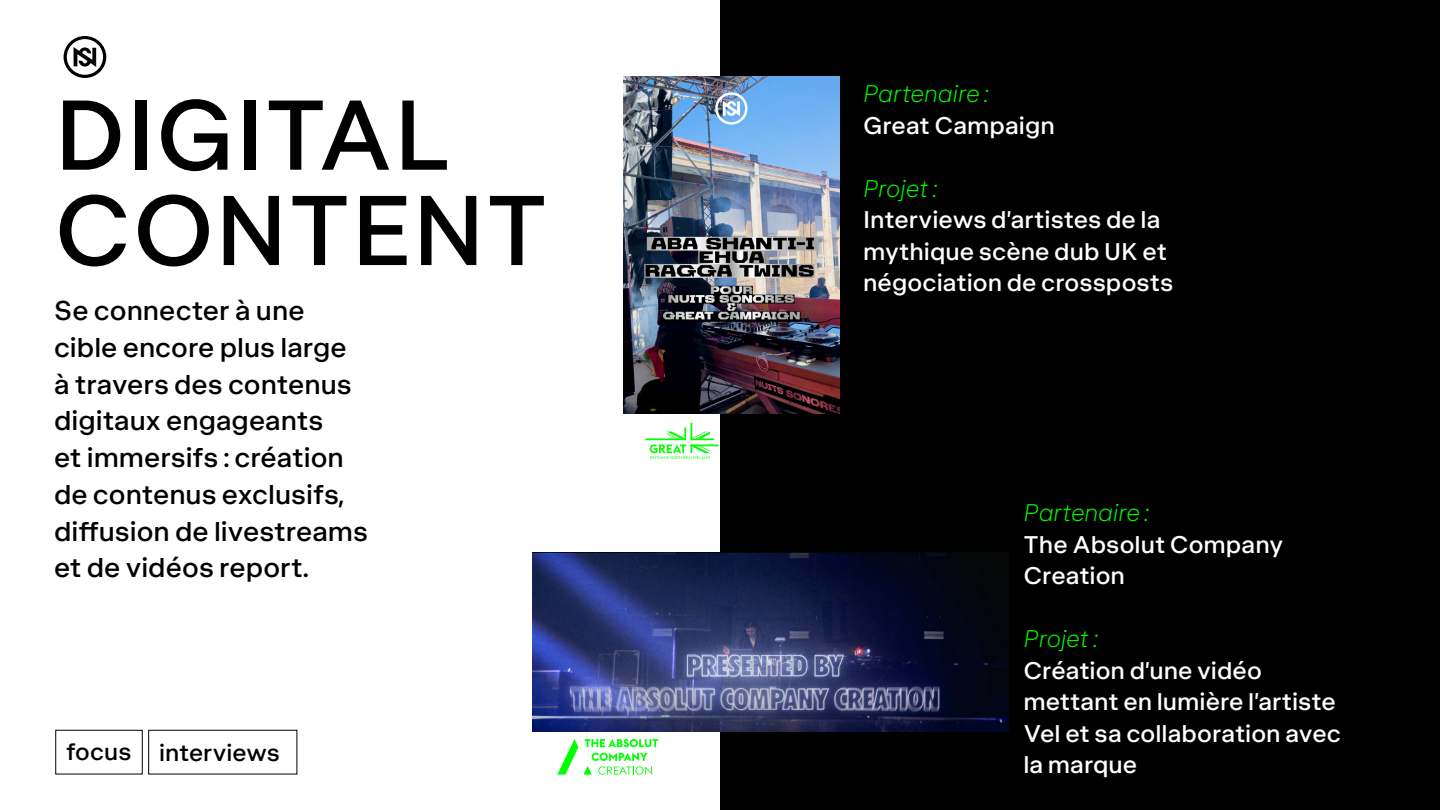
<style>
.page{position:relative;width:1440px;height:810px;background:#fff}
.page>*{position:absolute;margin:0;border:0;box-sizing:border-box;transform-origin:0 0}
.t1{font:500 95.32px/95.3px "MNKY Klaus";color:#000}
.t2{font:500 26.25px/36.8px "MNKY Klaus";color:#000}
.t3{font:500 23.25px/31.5px "MNKY Klaus";color:#fff}
.t4{font:italic 100 23.25px "MNKY Klaus";color:#0f0}
.t5{font:500 22.95px "MNKY Klaus";color:#000}
</style>
<div class="page">
<svg style="left:64px;top:36px;width:42px;height:42px"></svg>
<div style="left:720px;top:0;width:720px;height:810px;background:#000"></div>
<img style="left:533px;top:553px;width:475px;height:179px">
<img style="left:623px;top:77px;width:216px;height:337px">
<svg style="left:645px;top:423px;width:74px;height:36px"></svg>
<svg style="left:557px;top:739px;width:101px;height:36px"></svg>
<h1 class="t1" style="left:54px;top:86px;width:496px">DIGITAL<br>CONTENT</h1>
<p class="t2" style="left:54px;top:292px;width:315px">Se connecter à une cible encore plus large à travers des contenus digitaux engageants<br>et immersifs : création de contenus exclusifs, diffusion de livestreams et de vidéos report.</p>
<p class="t5" style="left:66px;top:738px;width:215px">focus interviews</p>
<p class="t4" style="left:863px;top:80px;width:127px">Partenaire :</p>
<p class="t3" style="left:863px;top:109px;width:193px">Great Campaign</p>
<p class="t4" style="left:863px;top:174px;width:76px">Projet :</p>
<p class="t3" style="left:863px;top:204px;width:312px">Interviews d’artistes de la mythique scène dub UK et négociation de crossposts</p>
<p class="t4" style="left:1023px;top:499px;width:127px">Partenaire :</p>
<p class="t3" style="left:1023px;top:528px;width:261px">The Absolut Company<br>Creation</p>
<p class="t4" style="left:1023px;top:625px;width:76px">Projet :</p>
<p class="t3" style="left:1023px;top:654px;width:319px">Création d’une vidéo mettant en lumière l’artiste<br>Vel et sa collaboration avec la marque</p>
</div>
